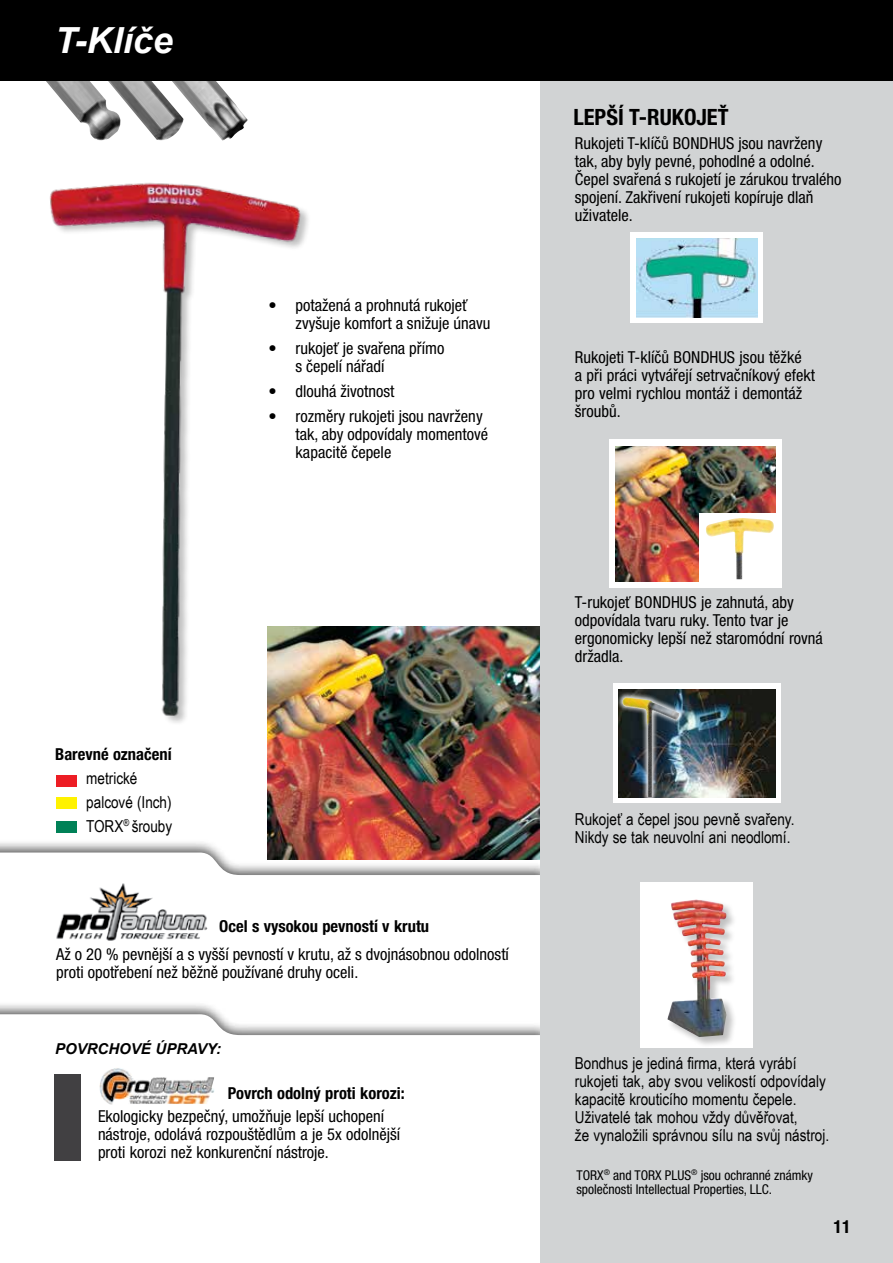
<style>
.page{position:relative;width:893px;height:1263px;background:#fff}
.page>*{position:absolute;margin:0;border:0;box-sizing:border-box;transform-origin:0 0}
.t1{font:italic 700 36px "Arial";color:#fff}
.t2{font:700 condensed 22.5px "Helvetica Neue LT Pro";color:#000}
.t3{font:700 condensed 18px "Helvetica Neue LT Pro";color:#000}
.t4{font:condensed 16.5px/18px "Helvetica Neue LT Pro";color:#000}
.t5{font:16.5px/18px "Arial Narrow";color:#000}
.t6{font:700 condensed 16.5px "Helvetica Neue LT Pro";color:#000}
.t7{font:italic 700 15px "Arial";color:#000}
.t8{font:condensed 13.5px/14.2px "Helvetica Neue LT Pro";color:#000}
</style>
<div class="page">
<img style="left:267px;top:626px;width:274px;height:213px">
<div style="left:0;top:839px;width:554px;height:317px;background:#000;opacity:.65"></div>
<svg style="left:0;top:852px;width:541px;height:149px"></svg>
<div style="left:0;top:1001px;width:554px;height:191px;background:#000;opacity:.65"></div>
<svg style="left:0;top:1014px;width:541px;height:53px"></svg>
<div style="left:0;top:1067px;width:541px;height:182px;background:#fff"></div>
<img style="left:41px;top:80px;width:62px;height:57px">
<img style="left:103px;top:80px;width:64px;height:57px">
<img style="left:167px;top:80px;width:81px;height:57px">
<div style="left:541px;top:75px;width:352px;height:1188px;background:#d1d3d4"></div>
<div style="left:0;top:0;width:893px;height:80px;background:#000"></div>
<img style="left:50px;top:137px;width:318px;height:631px">
<div style="left:613px;top:684px;width:167px;height:119px;background:#fff"></div>
<img style="left:619px;top:689px;width:156px;height:108px">
<div style="left:617px;top:692px;width:68px;height:111px;background:#fff;opacity:.92"></div>
<img style="left:622px;top:697px;width:57px;height:100px">
<div style="left:609px;top:440px;width:172px;height:148px;background:#fff"></div>
<img style="left:615px;top:447px;width:160px;height:135px">
<div style="left:699px;top:513px;width:80px;height:72px;background:#fff"></div>
<img style="left:706px;top:518px;width:68px;height:61px">
<div style="left:641px;top:883px;width:112px;height:165px;background:#fff"></div>
<div style="left:666px;top:898px;width:71px;height:149px;background:#000;opacity:.25"></div>
<img style="left:667px;top:900px;width:59px;height:137px">
<svg style="left:630px;top:233px;width:133px;height:90px;background:#f6fafc"></svg>
<img style="left:636px;top:239px;width:121px;height:78px">
<img style="left:53px;top:883px;width:155px;height:59px">
<img style="left:99px;top:1068px;width:115px;height:37px">
<div style="left:54px;top:1074px;width:27px;height:87px;background:#414042"></div>
<div style="left:57px;top:797px;width:20px;height:12px;background:#fff200"></div>
<div style="left:57px;top:775px;width:20px;height:12px;background:#ed1d24"></div>
<div style="left:57px;top:821px;width:20px;height:12px;background:#008157"></div>
<h1 class="t1" style="left:55px;top:17px;width:120px">T-Klíče</h1>
<p class="t4" style="left:296px;top:296px;width:196px;text-indent:-27px">• potažená a prohnutá rukojeť zvyšuje komfort a snižuje únavu</p>
<p class="t4" style="left:296px;top:339px;width:150px;text-indent:-27px">• rukojeť je svařena přímo s čepelí nářadí</p>
<p class="t4" style="left:269px;top:382px;width:127px">• dlouhá životnost</p>
<p class="t4" style="left:296px;top:407px;width:194px;text-indent:-27px">• rozměry rukojeti jsou navrženy tak, aby odpovídaly momentové kapacitě čepele</p>
<p class="t6" style="left:55px;top:744px;width:118px">Barevné označení</p>
<p class="t5" style="left:86px;top:765px;width:88px;line-height:24px">metrické palcové (Inch)<br>TORX<sup>®</sup> šrouby</p>
<p class="t6" style="left:219px;top:916px;width:211px">Ocel s vysokou pevností v krutu</p>
<p class="t4" style="left:56px;top:945px;width:454px">Až o 20 % pevnější a s vyšší pevností v krutu, až s dvojnásobnou odolností proti opotřebení než běžně používané druhy oceli.</p>
<p class="t7" style="left:55px;top:1039px;width:168px">POVRCHOVÉ ÚPRAVY:</p>
<p class="t6" style="left:228px;top:1083px;width:178px">Povrch odolný proti korozi:</p>
<p class="t4" style="left:98px;top:1107px;width:304px">Ekologicky bezpečný, umožňuje lepší uchopení nástroje, odolává rozpouštědlům a je 5x odolnější proti korozi než konkurenční nástroje.</p>
<h2 class="t2" style="left:573px;top:104px;width:157px">LEPŠÍ T-RUKOJEŤ</h2>
<p class="t4" style="left:575px;top:134px;width:268px">Rukojeti T-klíčů BONDHUS jsou navrženy tak, aby byly pevné, pohodlné a odolné.<br>Čepel svařená s rukojetí je zárukou trvalého spojení. Zakřivení rukojeti kopíruje dlaň uživatele.</p>
<p class="t4" style="left:575px;top:348px;width:242px">Rukojeti T-klíčů BONDHUS jsou těžké<br>a při práci vytvářejí setrvačníkový efekt pro velmi rychlou montáž i demontáž šroubů.</p>
<p class="t4" style="left:575px;top:593px;width:249px">T-rukojeť BONDHUS je zahnutá, aby odpovídala tvaru ruky. Tento tvar je ergonomicky lepší než staromódní rovná držadla.</p>
<p class="t5" style="left:575px;top:810px;width:221px">Rukojeť a čepel jsou pevně svařeny.<br>Nikdy se tak neuvolní ani neodlomí.</p>
<p class="t5" style="left:575px;top:1053px;width:256px">Bondhus je jediná firma, která vyrábí rukojeti tak, aby svou velikostí odpovídaly kapacitě krouticího momentu čepele.<br>Uživatelé tak mohou vždy důvěřovat,<br>že vynaložili správnou sílu na svůj nástroj.</p>
<p class="t8" style="left:576px;top:1168px;width:238px">TORX<sup>®</sup> and TORX PLUS<sup>®</sup> jsou ochranné známky společnosti Intellectual Properties, LLC.</p>
<p class="t3" style="left:833px;top:1216px;width:19px">11</p>
</div>
